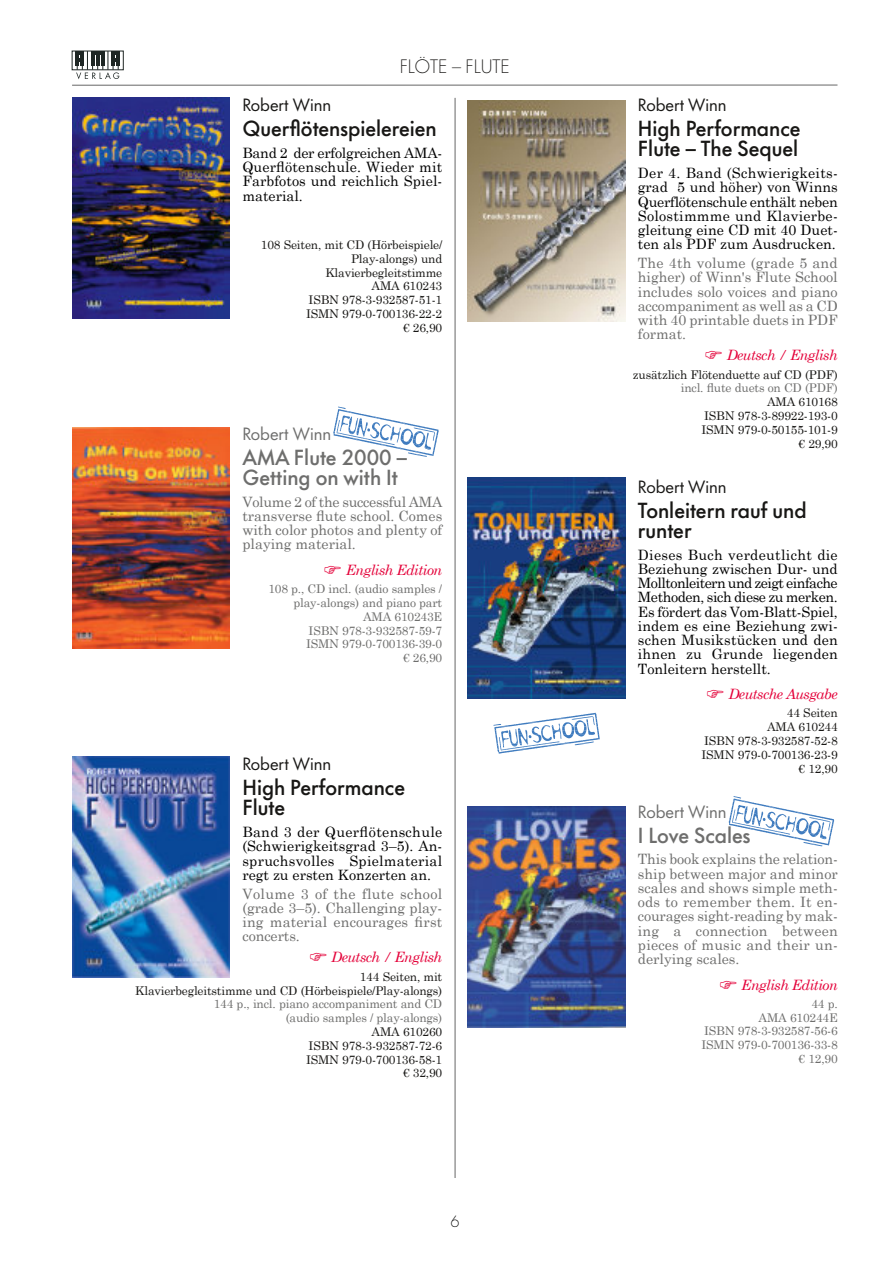
<style>
.page{position:relative;width:893px;height:1263px;background:#fff}
.page>*{position:absolute;margin:0;border:0;box-sizing:border-box;transform-origin:0 0}
.t1{font:500 20.25px/20.2px "Futura Now Headline";color:#181715}
.t2{font:500 20.25px/20.2px "Futura Now Headline";color:#6e6e6d}
.t3{font:300 18px "Futura Now Headline";color:#181715}
.t4{font:16.5px "Futura Now Headline";color:#181715}
.t5{font:16.5px "Futura Now Headline";color:#6e6e6d}
.t6{font:300 15px "Futura Now Headline";color:#000}
.t7{font:14.25px/14.2px "Century Schoolbook";letter-spacing:.005em;color:#000;text-align:justify}
.t8{font:14.25px/14.2px "Century Schoolbook";color:#6e6e6d;text-align:justify}
.t9{font:italic 14.25px "Century Schoolbook";letter-spacing:-.04em;color:#e40039}
.t10{font:12px/13.8px "Century Schoolbook";letter-spacing:-.015em;color:#181715;text-align:right}
.t11{font:12px/13.8px "Century Schoolbook";letter-spacing:-.015em;color:#6e6e6d;text-align:right}
</style>
<div class="page">
<img style="left:468px;top:100px;width:157px;height:221px">
<img style="left:468px;top:477px;width:157px;height:221px">
<svg style="left:729px;top:796px;width:105px;height:50px"></svg>
<svg style="left:493px;top:713px;width:107px;height:41px"></svg>
<img style="left:468px;top:807px;width:157px;height:221px">
<img style="left:72px;top:98px;width:158px;height:221px">
<img style="left:72px;top:427px;width:158px;height:221px">
<svg style="left:333px;top:407px;width:106px;height:50px"></svg>
<img style="left:72px;top:757px;width:158px;height:221px">
<hr style="left:72px;top:85px;width:765px;height:1px;background:#666">
<hr style="left:116px;top:51px;width:4px;height:15px;background:#1e2624">
<svg style="left:76px;top:51px;width:43px;height:28px"></svg>
<hr style="left:455px;top:98px;width:1px;height:1080px;background:#666">
<p class="t3" style="left:400px;top:58px;width:111px">FLÖTE – FLUTE</p>
<p class="t4" style="left:242px;top:98px;width:90px">Robert Winn</p>
<h1 class="t1" style="left:242px;top:120px;width:196px">Querflötenspielereien</h1>
<p class="t7" style="left:242px;top:147px;width:201px">Band 2 der erfolgreichen AMA-Querflötenschule. Wieder mit Farbfotos und reichlich Spiel&shy;material.</p>
<p class="t10" style="left:261px;top:239px;width:183px">108 Seiten, mit CD (Hörbeispiele/<br>Play-alongs) und<br>Klavierbegleitstimme<br>AMA 610243<br>ISBN 978-3-932587-51-1<br>ISMN 979-0-700136-22-2<br>€ 26,90</p>
<p class="t5" style="left:242px;top:426px;width:90px">Robert Winn</p>
<h1 class="t2" style="left:242px;top:449px;width:166px">AMA Flute 2000 –<br>Getting on with It</h1>
<p class="t8" style="left:242px;top:496px;width:201px">Volume 2 of the successful AMA transverse flute school. Comes with color photos and plenty of playing material.</p>
<p class="t9" style="left:346px;top:564px;width:98px">English Edition</p>
<p class="t11" style="left:268px;top:583px;width:175px">108 p., CD incl. (audio samples / play-alongs) and piano part<br>AMA 610243E<br>ISBN 978-3-932587-59-7<br>ISMN 979-0-700136-39-0<br>€ 26,90</p>
<p class="t4" style="left:242px;top:757px;width:90px">Robert Winn</p>
<h1 class="t1" style="left:242px;top:779px;width:164px">High Performance<br>Flute</h1>
<p class="t7" style="left:242px;top:826px;width:201px">Band 3 der Querflötenschule (Schwierigkeitsgrad 3–5). An&shy;spruchsvolles Spielmaterial regt zu ersten Konzerten an.</p>
<p class="t8" style="left:242px;top:888px;width:201px">Volume 3 of the flute school (grade 3–5). Challenging play&shy;ing material encourages first concerts.</p>
<p class="t9" style="left:331px;top:952px;width:113px">Deutsch / English</p>
<p class="t10" style="left:135px;top:970px;width:309px">144 Seiten, mit<br>Klavierbegleitstimme und CD (Hörbeispiele/Play-alongs)</p>
<p class="t11" style="left:214px;top:998px;width:230px">144 p., incl. piano accompaniment and CD (audio samples / play-alongs)</p>
<p class="t10" style="left:306px;top:1026px;width:138px">AMA 610260<br>ISBN 978-3-932587-72-6<br>ISMN 979-0-700136-58-1 € 32,90</p>
<p class="t6" style="left:450px;top:1214px;width:11px">6</p>
<p class="t4" style="left:638px;top:98px;width:90px">Robert Winn</p>
<h1 class="t1" style="left:638px;top:120px;width:164px">High Performance<br>Flute – The Sequel</h1>
<p class="t7" style="left:638px;top:167px;width:201px">Der 4. Band (Schwierigkeits&shy;grad 5 und höher) von Winns Querflötenschule enthält neben Solostimmme und Klavierbe&shy;gleitung eine CD mit 40 Duet&shy;ten als PDF zum Ausdrucken.</p>
<p class="t8" style="left:638px;top:257px;width:201px">The 4th volume (grade 5 and higher) of Winn's Flute School includes solo voices and piano accompaniment as well as a CD with 40 printable duets in PDF format.</p>
<p class="t9" style="left:727px;top:350px;width:113px">Deutsch / English</p>
<p class="t10" style="left:633px;top:368px;width:206px">zusätzlich Flötenduette auf CD (PDF)</p>
<p class="t11" style="left:681px;top:382px;width:158px">incl. flute duets on CD (PDF)</p>
<p class="t10" style="left:701px;top:396px;width:138px">AMA 610168<br>ISBN 978-3-89922-193-0<br>ISMN 979-0-50155-101-9 € 29,90</p>
<p class="t4" style="left:638px;top:479px;width:90px">Robert Winn</p>
<h1 class="t1" style="left:638px;top:502px;width:170px">Tonleitern rauf und runter</h1>
<p class="t7" style="left:638px;top:549px;width:201px">Dieses Buch verdeutlicht die Beziehung zwischen Dur- und Molltonleitern und zeigt einfache Methoden, sich diese zu merken.<br>Es fördert das Vom-Blatt-Spiel, indem es eine Beziehung zwi&shy;schen Musikstücken und den ihnen zu Grunde liegenden Tonleitern herstellt.</p>
<p class="t9" style="left:728px;top:688px;width:111px">Deutsche Ausgabe</p>
<p class="t10" style="left:701px;top:707px;width:138px">44 Seiten<br>AMA 610244<br>ISBN 978-3-932587-52-8<br>ISMN 979-0-700136-23-9 € 12,90</p>
<p class="t5" style="left:638px;top:804px;width:90px">Robert Winn</p>
<h1 class="t2" style="left:638px;top:827px;width:114px">I Love Scales</h1>
<p class="t8" style="left:638px;top:853px;width:201px">This book explains the relation&shy;ship between major and minor scales and shows simple meth&shy;ods to remember them. It en&shy;courages sight-reading by mak&shy;ing a connection between pieces of music and their un&shy;derlying scales.</p>
<p class="t9" style="left:741px;top:979px;width:98px">English Edition</p>
<p class="t11" style="left:701px;top:998px;width:138px">44 p.<br>AMA 610244E<br>ISBN 978-3-932587-56-6<br>ISMN 979-0-700136-33-8 € 12,90</p>
</div>
